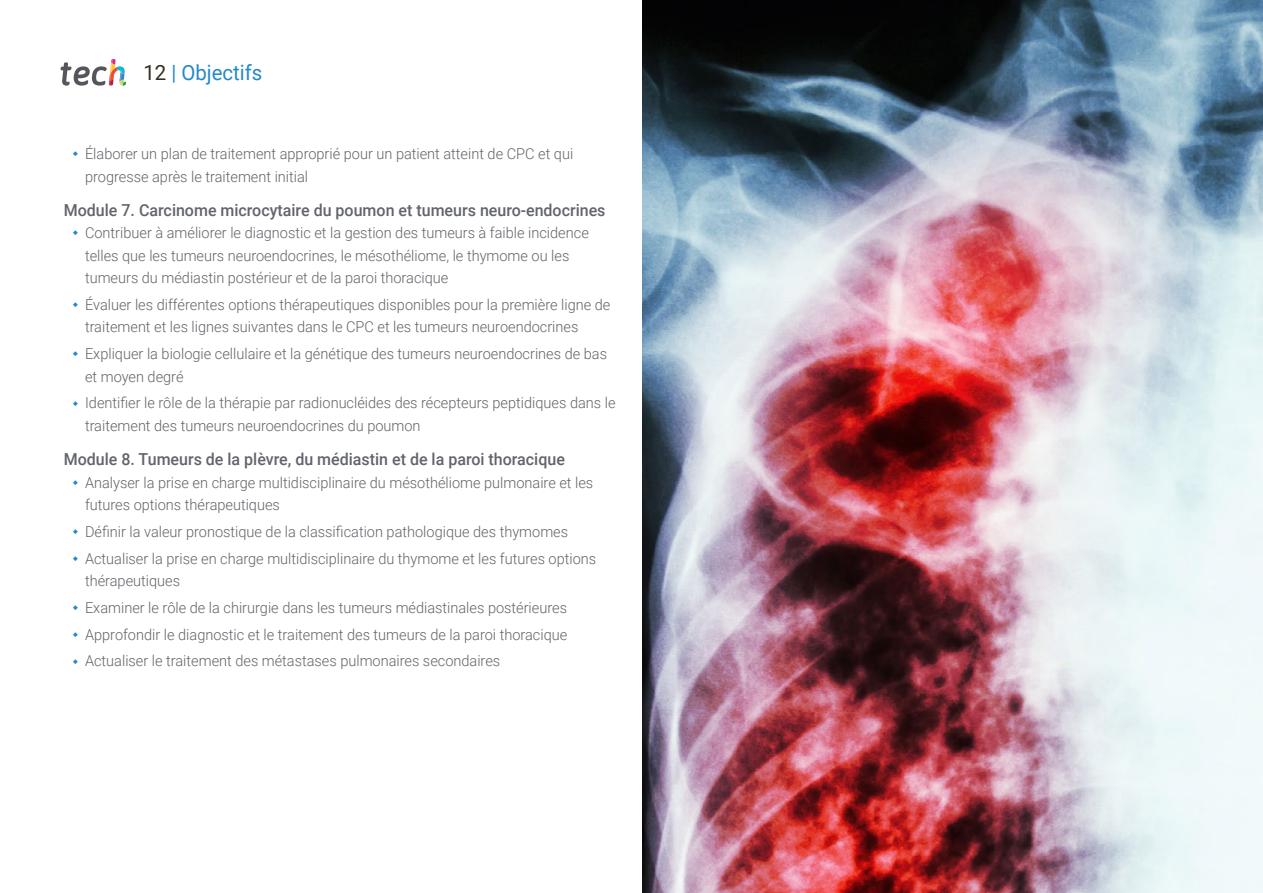
<style>
.page{position:relative;width:1263px;height:893px;background:#fff}
.page>*{position:absolute;margin:0;border:0;box-sizing:border-box;transform-origin:0 0}
.t1{font:21px "Roboto";color:#2488c9}
.t2{font:500 16.5px "Roboto";color:#61646a}
.t3{font:300 15px/22.5px "Roboto";color:#61646a}
.s1{color:#312e20}
</style>
<div class="page">
<img style="left:642px;top:0;width:621px;height:893px">
<svg style="left:61px;top:59px;width:65px;height:27px"></svg>
<h1 class="t1" style="left:144px;top:57px;width:120px"><span class="s1">12</span> | Objectifs</h1>
<p class="t3" style="left:85px;top:142px;width:490px">Élaborer un plan de traitement approprié pour un patient atteint de CPC et qui progresse après le traitement initial</p>
<p class="t2" style="left:64px;top:198px;width:543px">Module 7. Carcinome microcytaire du poumon et tumeurs neuro-endocrines</p>
<p class="t3" style="left:85px;top:221px;width:505px">Contribuer à améliorer le diagnostic et la gestion des tumeurs à faible incidence telles que les tumeurs neuroendocrines, le mésothéliome, le thymome ou les tumeurs du médiastin postérieur et de la paroi thoracique</p>
<p class="t3" style="left:85px;top:293px;width:527px">Évaluer les différentes options thérapeutiques disponibles pour la première ligne de traitement et les lignes suivantes dans le CPC et les tumeurs neuroendocrines</p>
<p class="t3" style="left:85px;top:342px;width:523px">Expliquer la biologie cellulaire et la génétique des tumeurs neuroendocrines de bas et moyen degré</p>
<p class="t3" style="left:85px;top:391px;width:532px">Identifier le rôle de la thérapie par radionucléides des récepteurs peptidiques dans le traitement des tumeurs neuroendocrines du poumon</p>
<p class="t2" style="left:64px;top:448px;width:503px">Module 8. Tumeurs de la plèvre, du médiastin et de la paroi thoracique</p>
<p class="t3" style="left:85px;top:470px;width:510px">Analyser la prise en charge multidisciplinaire du mésothéliome pulmonaire et les futures options thérapeutiques</p>
<p class="t3" style="left:85px;top:518px;width:513px;line-height:26.7px">Définir la valeur pronostique de la classification pathologique des thymomes<br>Actualiser la prise en charge multidisciplinaire du thymome et les futures options</p>
<p class="t3" style="left:85px;top:567px;width:484px;line-height:26.7px">thérapeutiques<br>Examiner le rôle de la chirurgie dans les tumeurs médiastinales postérieures Approfondir le diagnostic et le traitement des tumeurs de la paroi thoracique Actualiser le traitement des métastases pulmonaires secondaires</p>
</div>
